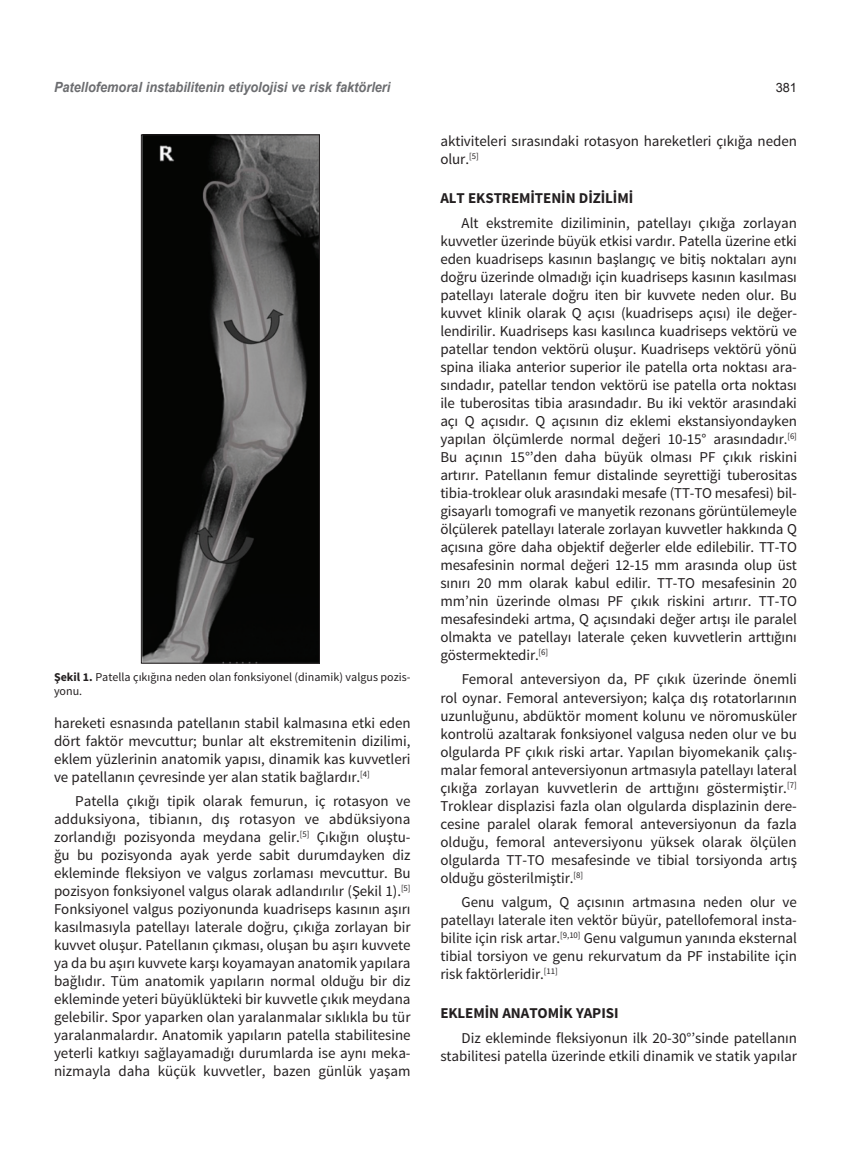
<style>
.page{position:relative;width:851px;height:1149px;background:#fff}
.page>*{position:absolute;margin:0;border:0;box-sizing:border-box;transform-origin:0 0}
.t1{font:15px/18px "Source Sans Pro";letter-spacing:-.005em;color:#231f20;text-align:justify}
.t2{font:700 15px "Source Sans Pro";letter-spacing:-.005em;color:#231f20}
.t3{font:italic 700 14.1px "Arial";color:#6c6d70;scale:.91 1}
.t4{font:12.75px "Arial";color:#231f20}
.t5{font:12px/14.4px "Source Sans Pro";color:#231f20}
.s1{font-weight:700}
</style>
<div class="page">
<img style="left:143px;top:137px;width:174px;height:524px">
<div style="left:141px;top:135px;width:178px;height:528px;border:1px solid #231f20"></div>
<p class="t3" style="left:54px;top:78px;width:371px">Patellofemoral instabilitenin etiyolojisi ve risk faktörleri</p>
<p class="t4" style="left:775px;top:79px;width:23px">381</p>
<p class="t5" style="left:54px;top:669px;width:358px"><span class="s1">Şekil 1.</span> Patella çıkığına neden olan fonksiyonel (dinamik) valgus pozis&shy;yonu.</p>
<p class="t1" style="left:54px;top:713px;width:358px">hareketi esnasında patellanın stabil kalmasına etki eden dört faktör mevcuttur; bunlar alt ekstremitenin dizilimi, eklem yüzlerinin anatomik yapısı, dinamik kas kuvvetleri ve patellanın çevresinde yer alan statik bağlardır.<sup>[4]</sup></p>
<p class="t1" style="left:54px;top:792px;width:358px;text-indent:21px">Patella çıkığı tipik olarak femurun, iç rotasyon ve adduksiyona, tibianın, dış rotasyon ve abdüksiyona zorlandığı pozisyonda meydana gelir.<sup>[5]</sup> Çıkığın oluştu&shy;ğu bu pozisyonda ayak yerde sabit durumdayken diz ekleminde fleksiyon ve valgus zorlaması mevcuttur. Bu pozisyon fonksiyonel valgus olarak adlandırılır (Şekil 1).<sup>[5] </sup>Fonksiyonel valgus poziyonunda kuadriseps kasının aşırı kasılmasıyla patellayı laterale doğru, çıkığa zorlayan bir kuvvet oluşur. Patellanın çıkması, oluşan bu aşırı kuvvete ya da bu aşırı kuvvete karşı koyamayan anatomik yapılara bağlıdır. Tüm anatomik yapıların normal olduğu bir diz ekleminde yeteri büyüklükteki bir kuvvetle çıkık meydana gelebilir. Spor yaparken olan yaralanmalar sıklıkla bu tür yaralanmalardır. Anatomik yapıların patella stabilitesine yeterli katkıyı sağlayamadığı durumlarda ise aynı meka&shy;nizmayla daha küçük kuvvetler, bazen günlük yaşam</p>
<p class="t1" style="left:440px;top:132px;width:358px">aktiviteleri sırasındaki rotasyon hareketleri çıkığa neden olur.<sup>[5]</sup></p>
<p class="t2" style="left:440px;top:189px;width:194px">ALT EKSTREMİTENİN DİZİLİMİ</p>
<p class="t1" style="left:440px;top:214px;width:358px;text-indent:21px">Alt ekstremite diziliminin, patellayı çıkığa zorlayan kuvvetler üzerinde büyük etkisi vardır. Patella üzerine etki eden kuadriseps kasının başlangıç ve bitiş noktaları aynı doğru üzerinde olmadığı için kuadriseps kasının kasılması patellayı laterale doğru iten bir kuvvete neden olur. Bu kuvvet klinik olarak Q açısı (kuadriseps açısı) ile değer&shy;lendirilir. Kuadriseps kası kasılınca kuadriseps vektörü ve patellar tendon vektörü oluşur. Kuadriseps vektörü yönü spina iliaka anterior superior ile patella orta noktası ara&shy;sındadır, patellar tendon vektörü ise patella orta noktası ile tuberositas tibia arasındadır. Bu iki vektör arasındaki açı Q açısıdır. Q açısının diz eklemi ekstansiyondayken yapılan ölçümlerde normal değeri 10-15° arasındadır.<sup>[6] </sup>Bu açının 15°’den daha büyük olması PF çıkık riskini artırır. Patellanın femur distalinde seyrettiği tuberositas tibia-troklear oluk arasındaki mesafe (TT-TO mesafesi) bil&shy;gisayarlı tomografi ve manyetik rezonans görüntülemeyle ölçülerek patellayı laterale zorlayan kuvvetler hakkında Q açısına göre daha objektif değerler elde edilebilir. TT-TO mesafesinin normal değeri 12-15 mm arasında olup üst sınırı 20 mm olarak kabul edilir. TT-TO mesafesinin 20 mm’nin üzerinde olması PF çıkık riskini artırır. TT-TO mesafesindeki artma, Q açısındaki değer artışı ile paralel olmakta ve patellayı laterale çeken kuvvetlerin arttığını göstermektedir.<sup>[6]</sup></p>
<p class="t1" style="left:440px;top:670px;width:358px;text-indent:21px">Femoral anteversiyon da, PF çıkık üzerinde önemli rol oynar. Femoral anteversiyon; kalça dış rotatorlarının uzunluğunu, abdüktör moment kolunu ve nöromusküler kontrolü azaltarak fonksiyonel valgusa neden olur ve bu olgularda PF çıkık riski artar. Yapılan biyomekanik çalış&shy;malar femoral anteversiyonun artmasıyla patellayı lateral çıkığa zorlayan kuvvetlerin de arttığını göstermiştir.<sup>[7] </sup>Troklear displazisi fazla olan olgularda displazinin dere&shy;cesine paralel olarak femoral anteversiyonun da fazla olduğu, femoral anteversiyonu yüksek olarak ölçülen olgularda TT-TO mesafesinde ve tibial torsiyonda artış olduğu gösterilmiştir.<sup>[8]</sup></p>
<p class="t1" style="left:440px;top:893px;width:358px;text-indent:21px">Genu valgum, Q açısının artmasına neden olur ve patellayı laterale iten vektör büyür, patellofemoral insta&shy;bilite için risk artar.<sup>[9,10]</sup> Genu valgumun yanında eksternal tibial torsiyon ve genu rekurvatum da PF instabilite için risk faktörleridir.<sup>[11]</sup></p>
<p class="t2" style="left:440px;top:1003px;width:179px">EKLEMİN ANATOMİK YAPISI</p>
<p class="t1" style="left:440px;top:1028px;width:358px;text-align:right">Diz ekleminde fleksiyonun ilk 20-30°’sinde patellanın stabilitesi patella üzerinde etkili dinamik ve statik yapılar</p>
</div>
